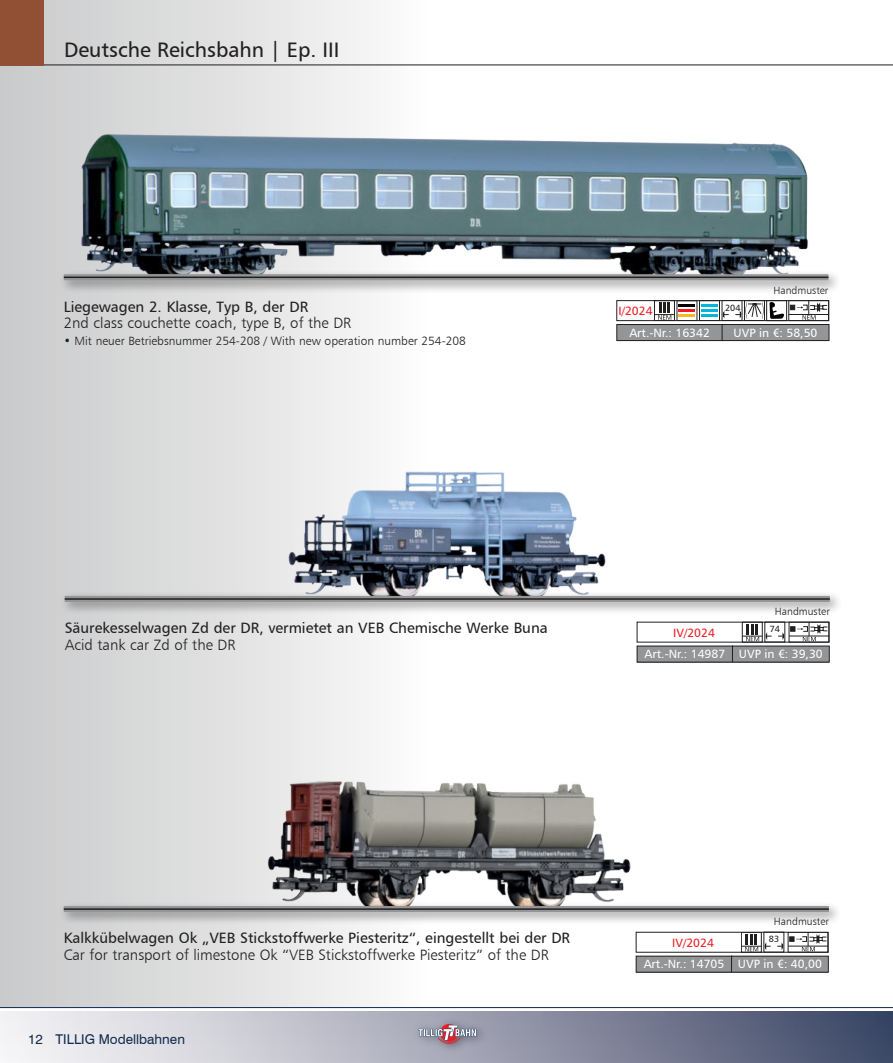
<style>
.page{position:relative;width:893px;height:1063px;background:#fff}
.page>*{position:absolute;margin:0;border:0;box-sizing:border-box;transform-origin:0 0}
.t1{font:21px "Humanist 777 BT Roman B";color:#221f1f}
.t2{font:15px "Humanist 777 BT Roman B";color:#221f1f}
.t3{font:15px "Humanist 777 BT Light B";color:#221f1f}
.t4{font:13.5px "Swiss 721 BT";color:#0f2c4e}
.t5{font:12px "Humanist 777 BT Roman B";color:#fff}
.t6{font:12px "Humanist 777 BT Light B";color:#221f1f}
.t7{font:12px "Humanist 777 BT Roman B";color:#ed1c24}
.t8{font:10.5px "Humanist 777 BT Light B";color:#221f1f}
.t9{font:9px "Humanist 777 BT Roman B";color:#221f1f}
</style>
<div class="page">
<img style="left:0;top:0;width:893px;height:1007px">
<img style="left:0;top:1011px;width:893px;height:52px">
<hr style="left:0;top:1007px;width:893px;height:1px;background:#0f2c4e">
<div style="left:412px;top:1017px;width:75px;height:38px;background:#221f1f;opacity:.5"></div>
<svg style="left:418px;top:1024px;width:58px;height:20px"></svg>
<hr style="left:0;top:64px;width:893px;height:1px;background:#221f1f">
<img style="left:266px;top:739px;width:364px;height:191px">
<img style="left:33px;top:89px;width:809px;height:211px">
<div style="left:0;top:0;width:43px;height:65px;background:#914f33"></div>
<img style="left:271px;top:431px;width:354px;height:160px">
<div style="left:617px;top:300px;width:212px;height:21px;border:1px solid #221f1f"></div>
<div style="left:617px;top:325px;width:106px;height:16px;background:#939597"></div>
<div style="left:617px;top:324px;width:106px;height:17px;border:1px solid #221f1f"></div>
<div style="left:722px;top:325px;width:107px;height:16px;background:#939597"></div>
<div style="left:722px;top:324px;width:107px;height:17px;border:1px solid #221f1f"></div>
<div style="left:654px;top:300px;width:21px;height:21px;border:1px solid #221f1f"></div>
<div style="left:722px;top:300px;width:20px;height:21px;border:1px solid #221f1f"></div>
<div style="left:789px;top:300px;width:40px;height:21px;border:1px solid #221f1f"></div>
<hr style="left:789px;top:314px;width:40px;height:1px;background:#221f1f">
<div style="left:766px;top:300px;width:21px;height:21px;border:1px solid #221f1f"></div>
<svg style="left:769px;top:301px;width:59px;height:19px"></svg>
<div style="left:59px;top:270px;width:783px;height:24px;background:#221f1f;opacity:.5"></div>
<svg style="left:64px;top:274px;width:764px;height:6px;background:#898b8d"></svg>
<hr style="left:64px;top:277px;width:764px;height:1px;background:#221f1f">
<div style="left:744px;top:300px;width:21px;height:21px;border:1px solid #221f1f"></div>
<svg style="left:735px;top:302px;width:28px;height:17px"></svg>
<div style="left:699px;top:300px;width:21px;height:21px;border:1px solid #221f1f"></div>
<svg style="left:701px;top:305px;width:28px;height:12px"></svg>
<div style="left:677px;top:301px;width:20px;height:20px;border:1px solid #221f1f"></div>
<svg style="left:654px;top:303px;width:41px;height:17px"></svg>
<div style="left:637px;top:646px;width:96px;height:16px;background:#939597"></div>
<div style="left:637px;top:646px;width:96px;height:16px;border:1px solid #221f1f"></div>
<div style="left:732px;top:646px;width:97px;height:16px;background:#939597"></div>
<div style="left:732px;top:646px;width:97px;height:16px;border:1px solid #221f1f"></div>
<div style="left:742px;top:622px;width:20px;height:20px;border:1px solid #221f1f"></div>
<div style="left:765px;top:622px;width:20px;height:20px;border:1px solid #221f1f"></div>
<svg style="left:742px;top:624px;width:29px;height:17px"></svg>
<svg style="left:778px;top:634px;width:6px;height:4px"></svg>
<div style="left:789px;top:622px;width:40px;height:20px;border:1px solid #221f1f"></div>
<svg style="left:790px;top:622px;width:38px;height:19px"></svg>
<hr style="left:789px;top:636px;width:40px;height:1px;background:#221f1f">
<div style="left:60px;top:591px;width:783px;height:25px;background:#221f1f;opacity:.5"></div>
<div style="left:65px;top:596px;width:765px;height:6px;background:#939597"></div>
<hr style="left:65px;top:598px;width:765px;height:2px;background:#221f1f">
<div style="left:636px;top:932px;width:192px;height:20px;border:1px solid #221f1f"></div>
<div style="left:636px;top:956px;width:96px;height:16px;background:#939597"></div>
<div style="left:636px;top:956px;width:96px;height:16px;border:1px solid #221f1f"></div>
<div style="left:731px;top:956px;width:97px;height:16px;background:#939597"></div>
<div style="left:731px;top:956px;width:97px;height:16px;border:1px solid #221f1f"></div>
<div style="left:741px;top:932px;width:20px;height:20px;border:1px solid #221f1f"></div>
<div style="left:764px;top:932px;width:20px;height:20px;border:1px solid #221f1f"></div>
<svg style="left:741px;top:934px;width:30px;height:17px"></svg>
<svg style="left:777px;top:944px;width:6px;height:4px"></svg>
<svg style="left:789px;top:932px;width:38px;height:19px"></svg>
<hr style="left:788px;top:946px;width:40px;height:1px;background:#221f1f">
<div style="left:59px;top:901px;width:783px;height:25px;background:#221f1f;opacity:.5"></div>
<div style="left:64px;top:906px;width:765px;height:6px;background:#939597"></div>
<hr style="left:64px;top:908px;width:765px;height:2px;background:#221f1f">
<h1 class="t1" style="left:64px;top:37px;width:277px">Deutsche Reichsbahn | Ep. III</h1>
<p class="t2" style="left:64px;top:297px;width:246px">Liegewagen 2. Klasse, Typ B, der DR</p>
<p class="t3" style="left:64px;top:314px;width:289px">2nd class couchette coach, type B, of the DR</p>
<p class="t6" style="left:64px;top:333px;width:404px">• Mit neuer Betriebsnummer 254-208 / With new operation number 254-208</p>
<p class="t7" style="left:618px;top:303px;width:36px">I/2024</p>
<p class="t9" style="left:725px;top:304px;width:17px">204</p>
<p class="t8" style="left:773px;top:286px;width:56px">Handmuster</p>
<p class="t5" style="left:629px;top:325px;width:82px">Art.-Nr.: 16342</p>
<p class="t5" style="left:734px;top:325px;width:85px">UVP in €: 58,50</p>
<p class="t2" style="left:65px;top:619px;width:485px">Säurekesselwagen Zd der DR, vermietet an VEB Chemische Werke Buna</p>
<p class="t3" style="left:65px;top:635px;width:172px">Acid tank car Zd of the DR</p>
<p class="t8" style="left:775px;top:607px;width:56px">Handmuster</p>
<p class="t7" style="left:673px;top:625px;width:43px">IV/2024</p>
<p class="t9" style="left:770px;top:624px;width:12px">74</p>
<p class="t5" style="left:645px;top:647px;width:180px">Art.-Nr.: 14987 UVP in €: 39,30</p>
<p class="t2" style="left:64px;top:929px;width:508px">Kalkkübelwagen Ok „VEB Stickstoffwerke Piesteritz“, eingestellt bei der DR</p>
<p class="t3" style="left:64px;top:945px;width:487px">Car for transport of limestone Ok “VEB Stickstoffwerke Piesteritz” of the DR</p>
<p class="t4" style="left:28px;top:1031px;width:159px">12 TILLIG Modellbahnen</p>
<p class="t8" style="left:774px;top:917px;width:56px">Handmuster</p>
<p class="t7" style="left:672px;top:935px;width:43px">IV/2024</p>
<p class="t9" style="left:769px;top:934px;width:12px">83</p>
<p class="t5" style="left:644px;top:957px;width:180px">Art.-Nr.: 14705 UVP in €: 40,00</p>
</div>
